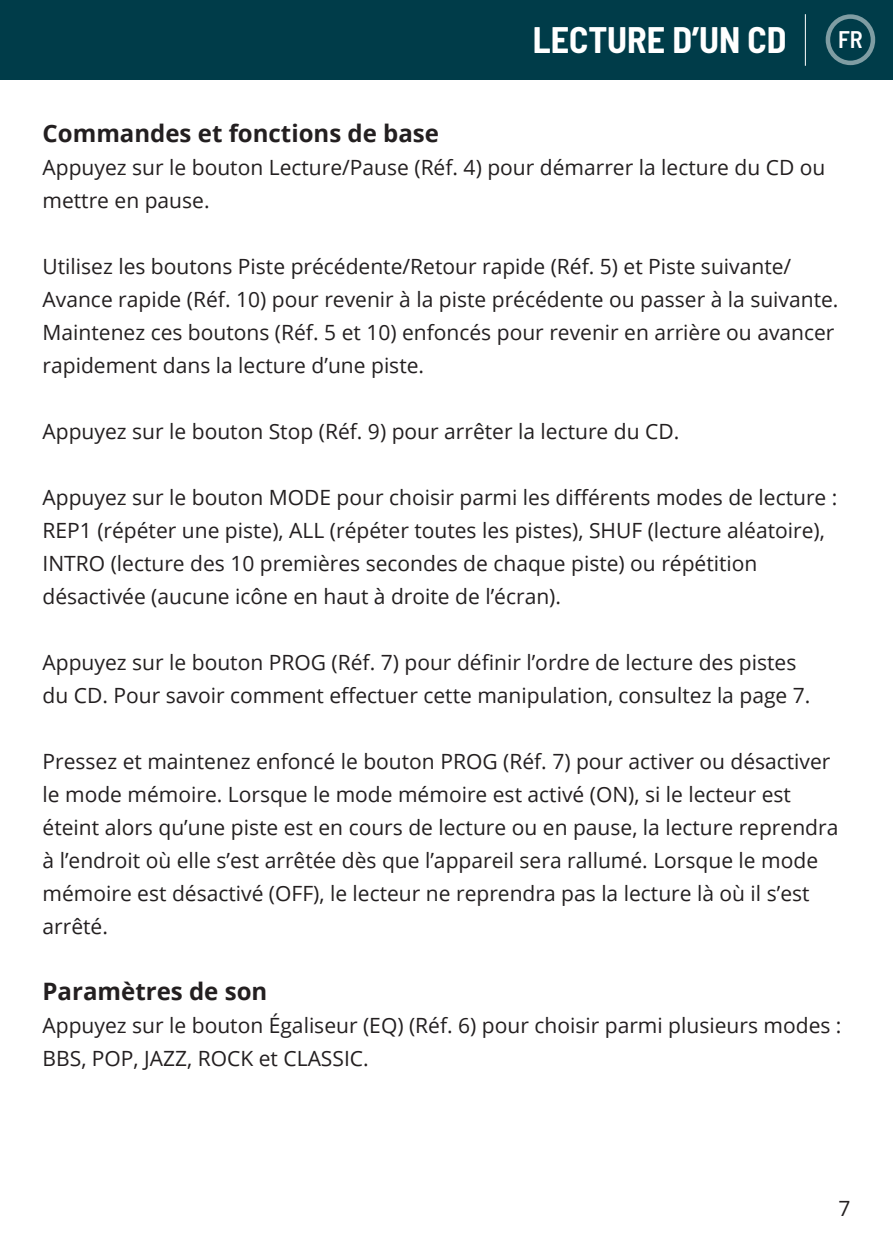
<style>
.page{position:relative;width:893px;height:1259px;background:#fff}
.page>*{position:absolute;margin:0;border:0;box-sizing:border-box;transform-origin:0 0}
.t1{font:700 semi-condensed 36px "Barlow";color:#fff}
.t2{font:700 24px "Open Sans";color:#231f20}
.t3{font:600 semi-condensed 24px "Barlow";color:#fff}
.t4{font:21px/33px "Open Sans";color:#231f20}
</style>
<div class="page">
<div style="left:0;top:0;width:892px;height:80px;background:#003c49"></div>
<hr style="left:804px;top:14px;width:1px;height:52px;background:#fff">
<div style="left:825px;top:14px;width:49px;height:51px;border:5px solid #fff;border-radius:50%"></div>
<h1 class="t1" style="left:532px;top:27px;width:255px">LECTURE D’UN CD</h1>
<p class="t3" style="left:837px;top:26px;width:26px">FR</p>
<p class="t2" style="left:43px;top:123px;width:398px">Commandes et fonctions de base</p>
<p class="t4" style="left:43px;top:150px;width:784px">Appuyez sur le bouton Lecture/Pause (Réf. 4) pour démarrer la lecture du CD ou mettre en pause.</p>
<p class="t4" style="left:43px;top:249px;width:797px">Utilisez les boutons Piste précédente/Retour rapide (Réf. 5) et Piste suivante/ Avance rapide (Réf. 10) pour revenir à la piste précédente ou passer à la suivante.<br>Maintenez ces boutons (Réf. 5 et 10) enfoncés pour revenir en arrière ou avancer rapidement dans la lecture d’une piste.</p>
<p class="t4" style="left:43px;top:414px;width:638px">Appuyez sur le bouton Stop (Réf. 9) pour arrêter la lecture du CD.</p>
<p class="t4" style="left:43px;top:480px;width:796px">Appuyez sur le bouton MODE pour choisir parmi les différents modes de lecture :<br>REP1 (répéter une piste), ALL (répéter toutes les pistes), SHUF (lecture aléatoire), INTRO (lecture des 10 premières secondes de chaque piste) ou répétition désactivée (aucune icône en haut à droite de l’écran).</p>
<p class="t4" style="left:43px;top:645px;width:769px">Appuyez sur le bouton PROG (Réf. 7) pour définir l’ordre de lecture des pistes du CD. Pour savoir comment effectuer cette manipulation, consultez la page 7.</p>
<p class="t4" style="left:43px;top:744px;width:796px">Pressez et maintenez enfoncé le bouton PROG (Réf. 7) pour activer ou désactiver le mode mémoire. Lorsque le mode mémoire est activé (ON), si le lecteur est éteint alors qu’une piste est en cours de lecture ou en pause, la lecture reprendra à l’endroit où elle s’est arrêtée dès que l’appareil sera rallumé. Lorsque le mode mémoire est désactivé (OFF), le lecteur ne reprendra pas la lecture là où il s’est arrêté.</p>
<p class="t2" style="left:43px;top:974px;width:226px">Paramètres de son</p>
<p class="t4" style="left:43px;top:1008px;width:800px">Appuyez sur le bouton Égaliseur (EQ) (Réf. 6) pour choisir parmi plusieurs modes :<br>BBS, POP, JAZZ, ROCK et CLASSIC.</p>
<p class="t4" style="left:838px;top:1192px;width:14px">7</p>
</div>
